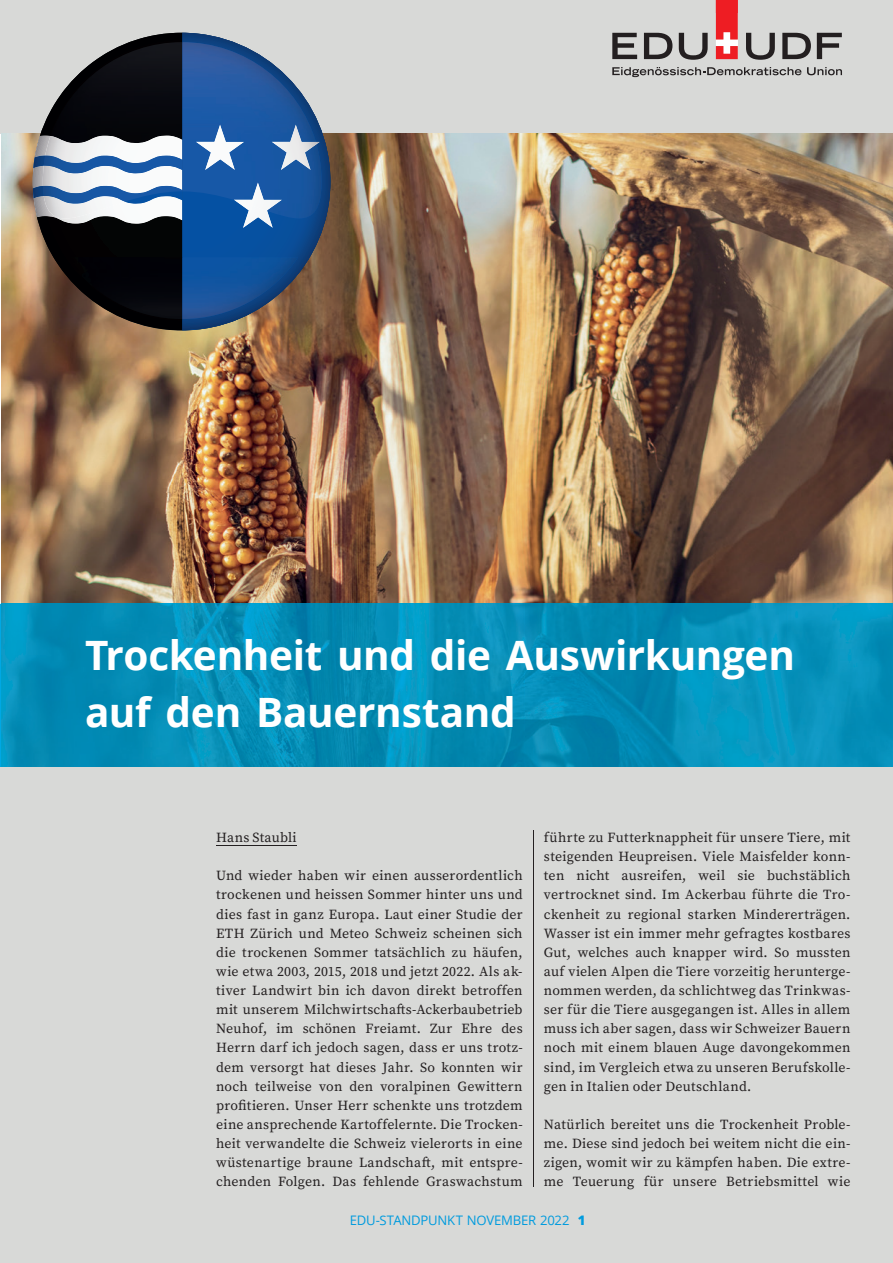
<style>
.page{position:relative;width:893px;height:1263px;background:#d8d9d7}
.page>*{position:absolute;margin:0;border:0;box-sizing:border-box;transform-origin:0 0}
.t1{font:700 40.5px/57.4px "Open Sans";letter-spacing:-.01em;color:#fff}
.t2{font:13.8px/19.2px "Source Serif Pro";letter-spacing:.02em;color:#231f20;text-align:justify}
.t3{font:13.2px "Open Sans";letter-spacing:-.02em;color:#009bde}
.s1{font-weight:800}
</style>
<div class="page">
<svg style="left:612px;top:67px;width:189px;height:10px"></svg>
<svg style="left:807px;top:67px;width:35px;height:8px"></svg>
<svg style="left:612px;top:33px;width:25px;height:26px"></svg>
<svg style="left:644px;top:33px;width:28px;height:26px"></svg>
<svg style="left:679px;top:33px;width:29px;height:27px"></svg>
<svg style="left:746px;top:33px;width:29px;height:27px"></svg>
<svg style="left:782px;top:33px;width:29px;height:26px"></svg>
<svg style="left:817px;top:33px;width:25px;height:26px"></svg>
<svg style="left:716px;top:0;width:22px;height:59px"></svg>
<img style="left:1px;top:134px;width:892px;height:470px">
<hr style="left:216px;top:845px;width:81px;height:1px;background:#231f20">
<hr style="left:533px;top:830px;width:1px;height:356px;background:#231f20">
<svg style="left:33px;top:33px;width:297px;height:297px"></svg>
<img style="left:50px;top:42px;width:132px;height:94px">
<img style="left:43px;top:136px;width:139px;height:50px">
<img style="left:182px;top:42px;width:140px;height:177px">
<img style="left:196px;top:125px;width:48px;height:45px">
<img style="left:234px;top:182px;width:48px;height:29px">
<img style="left:272px;top:125px;width:45px;height:45px">
<img style="left:44px;top:156px;width:138px;height:17px">
<img style="left:44px;top:204px;width:81px;height:15px">
<img style="left:43px;top:186px;width:139px;height:18px">
<img style="left:66px;top:257px;width:232px;height:62px">
<hr style="left:0;top:766px;width:893px;height:1px;background:#00a3dc">
<svg style="left:0;top:604px;width:893px;height:162px;background:#048db7"></svg>
<h1 class="t1" style="left:85px;top:625px;width:711px">Trockenheit und die Auswirkungen auf den Bauernstand</h1>
<p class="t2" style="left:544px;top:828px;width:308px">führte zu Futterknappheit für unsere Tiere, mit steigenden Heupreisen. Viele Maisfelder konn&shy;ten nicht ausreifen, weil sie buchstäblich vertrocknet sind. Im Ackerbau führte die Tro&shy;ckenheit zu regional starken Mindererträgen.<br>Wasser ist ein immer mehr gefragtes kostbares Gut, welches auch knapper wird. So mussten auf vielen Alpen die Tiere vorzeitig herunterge&shy;nommen werden, da schlichtweg das Trinkwas&shy;ser für die Tiere ausgegangen ist. Alles in allem muss ich aber sagen, dass wir Schweizer Bauern noch mit einem blauen Auge davongekommen sind, im Vergleich etwa zu unseren Berufskolle&shy;gen in Italien oder Deutschland.</p>
<p class="t2" style="left:544px;top:1115px;width:308px">Natürlich bereitet uns die Trockenheit Proble&shy;me. Diese sind jedoch bei weitem nicht die ein&shy;zigen, womit wir zu kämpfen haben. Die extre&shy;me Teuerung für unsere Betriebsmittel wie</p>
<p class="t3" style="left:350px;top:1211px;width:237px">EDU-STANDPUNKT NOVEMBER 2022 <span class="s1">1</span></p>
<p class="t2" style="left:216px;top:828px;width:82px">Hans Staubli</p>
<p class="t2" style="left:216px;top:867px;width:308px">Und wieder haben wir einen ausserordentlich trockenen und heissen Sommer hinter uns und dies fast in ganz Europa. Laut einer Studie der ETH Zürich und Meteo Schweiz scheinen sich die trockenen Sommer tatsächlich zu häufen, wie etwa 2003, 2015, 2018 und jetzt 2022. Als ak&shy;tiver Landwirt bin ich davon direkt betroffen mit unserem Milchwirtschafts-Ackerbaubetrieb Neuhof, im schönen Freiamt. Zur Ehre des Herrn darf ich jedoch sagen, dass er uns trotz&shy;dem versorgt hat dieses Jahr. So konnten wir noch teilweise von den voralpinen Gewittern profitieren. Unser Herr schenkte uns trotzdem eine ansprechende Kartoffelernte. Die Trocken&shy;heit verwandelte die Schweiz vielerorts in eine wüstenartige braune Landschaft, mit entspre&shy;chenden Folgen. Das fehlende Graswachstum</p>
</div>
